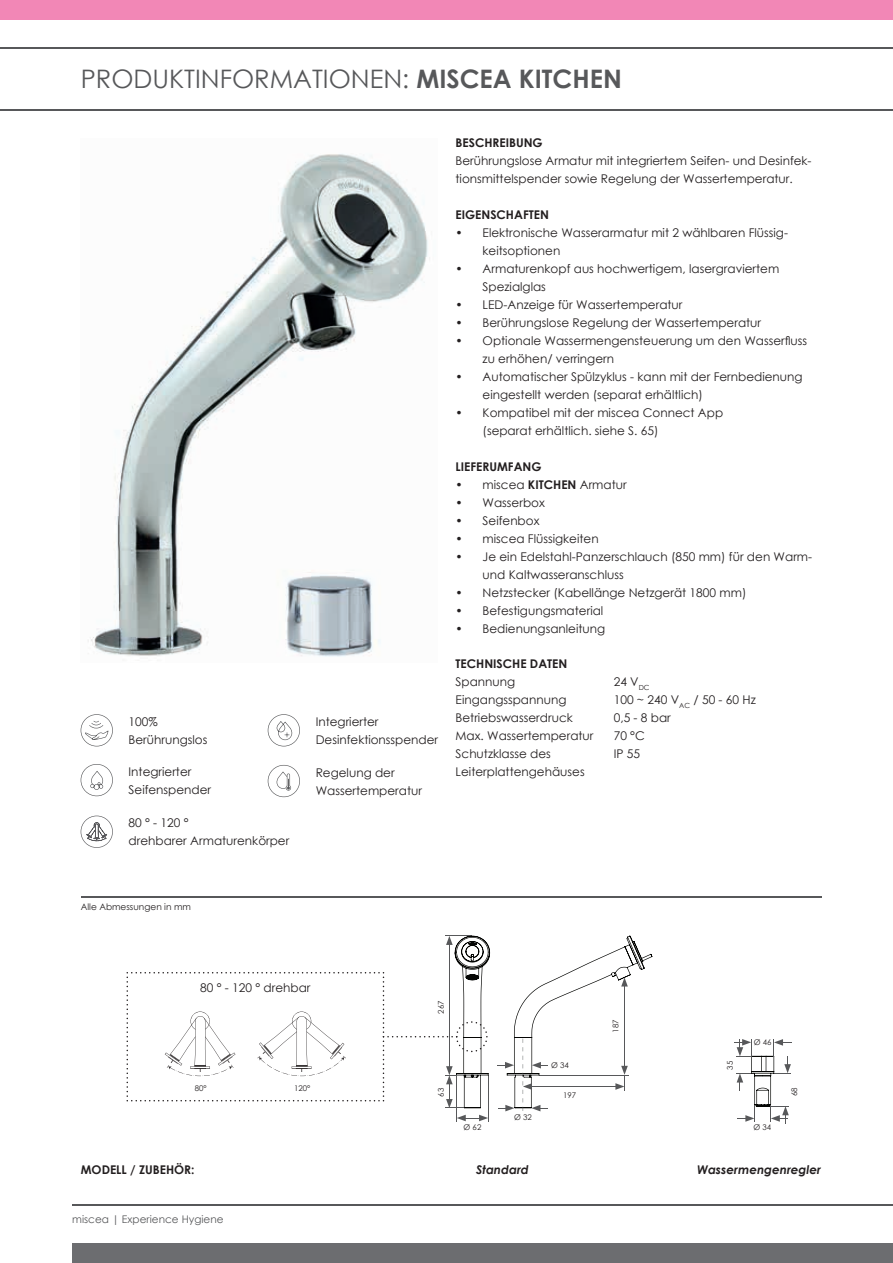
<style>
.page{position:relative;width:893px;height:1263px;background:#fff}
.page>*{position:absolute;margin:0;border:0;box-sizing:border-box;transform-origin:0 0}
.t1{font:25.5px "Century Gothic";color:#57585a}
.t2{font:12px/18px "Century Gothic";color:#231f20}
.t3{font:700 12px "Century Gothic";color:#231f20}
.t4{font:italic 700 12px "Century Gothic";color:#231f20}
.t5{font:10.5px "Century Gothic";color:#57585a}
.t6{font:9px "Century Gothic";color:#231f20}
.t7{font:7.8px "Century Gothic";color:#231f20}
.s1{font-weight:700}
</style>
<div class="page">
<div style="left:72px;top:1244px;width:821px;height:19px;background:#6c6d70"></div>
<hr style="left:72px;top:1205px;width:821px;height:1px;background:#57585a">
<hr style="left:0;top:48px;width:893px;height:1px;background:#57585a">
<hr style="left:0;top:109px;width:893px;height:1px;background:#57585a">
<img style="left:88px;top:154px;width:342px;height:502px">
<div style="left:0;top:0;width:893px;height:20px;background:#f287b6"></div>
<hr style="left:81px;top:897px;width:740px;height:1px;background:#57585a">
<hr style="left:456px;top:1075px;width:1px;height:46px;background:#57585a">
<hr style="left:488px;top:1075px;width:1px;height:46px;background:#57585a">
<svg style="left:457px;top:1115px;width:31px;height:6px"></svg>
<svg style="left:498px;top:936px;width:154px;height:175px"></svg>
<svg style="left:734px;top:1039px;width:57px;height:84px"></svg>
<img style="left:259px;top:536px;width:139px;height:121px">
<svg style="left:127px;top:935px;width:363px;height:174px"></svg>
<svg style="left:81px;top:816px;width:32px;height:32px"></svg>
<svg style="left:81px;top:714px;width:32px;height:32px"></svg>
<svg style="left:81px;top:764px;width:32px;height:32px"></svg>
<svg style="left:268px;top:714px;width:32px;height:32px"></svg>
<svg style="left:268px;top:765px;width:32px;height:32px"></svg>
<h1 class="t1" style="left:81px;top:61px;width:543px">PRODUKTINFORMATIONEN: <span class="s1">MISCEA KITCHEN</span></h1>
<p class="t2" style="left:129px;top:712px;width:80px">100%<br>Berührungslos</p>
<p class="t2" style="left:129px;top:762px;width:84px">Integrierter<br>Seifenspender</p>
<p class="t2" style="left:129px;top:814px;width:162px">80 ° - 120 °<br>drehbarer Armaturenkörper</p>
<p class="t6" style="left:81px;top:901px;width:112px">Alle Abmessungen in mm</p>
<p class="t2" style="left:316px;top:712px;width:124px">Integrierter<br>Desinfektionsspender</p>
<p class="t2" style="left:316px;top:763px;width:108px">Regelung der<br>Wassertemperatur</p>
<p class="t3" style="left:456px;top:134px;width:89px">BESCHREIBUNG</p>
<p class="t2" style="left:456px;top:152px;width:357px">Berührungslose Armatur mit integriertem Seifen- und Desinfek&shy;tionsmittelspender sowie Regelung der Wassertemperatur.</p>
<p class="t3" style="left:456px;top:206px;width:95px">EIGENSCHAFTEN</p>
<p class="t2" style="left:483px;top:224px;width:307px;text-indent:-27px">• Elektronische Wasserarmatur mit 2 wählbaren Flüssig&shy;keitsoptionen</p>
<p class="t2" style="left:483px;top:260px;width:298px;text-indent:-27px">• Armaturenkopf aus hochwertigem, lasergraviertem<br>Spezialglas</p>
<p class="t2" style="left:456px;top:296px;width:228px">• LED-Anzeige für Wassertemperatur</p>
<p class="t2" style="left:456px;top:314px;width:307px">• Berührungslose Regelung der Wassertemperatur</p>
<p class="t2" style="left:483px;top:332px;width:326px;text-indent:-27px">• Optionale Wassermengensteuerung um den Wasserfluss zu erhöhen/ verringern</p>
<p class="t2" style="left:483px;top:368px;width:322px;text-indent:-27px">• Automatischer Spülzyklus - kann mit der Fernbedienung eingestellt werden (separat erhältlich)</p>
<p class="t2" style="left:483px;top:404px;width:242px;text-indent:-27px">• Kompatibel mit der miscea Connect App (separat erhältlich. siehe S. 65)</p>
<p class="t3" style="left:456px;top:458px;width:87px">LIEFERUMFANG</p>
<p class="t2" style="left:456px;top:476px;width:173px">• miscea <span class="s1">KITCHEN</span> Armatur</p>
<p class="t2" style="left:456px;top:494px;width:91px">• Wasserbox</p>
<p class="t2" style="left:456px;top:512px;width:85px">• Seifenbox</p>
<p class="t2" style="left:456px;top:530px;width:145px">• miscea Flüssigkeiten</p>
<p class="t2" style="left:483px;top:548px;width:331px;text-indent:-27px">• Je ein Edelstahl-Panzerschlauch (850 mm) für den Warm&shy;und Kaltwasseranschluss</p>
<p class="t2" style="left:456px;top:584px;width:292px">• Netzstecker (Kabellänge Netzgerät 1800 mm)</p>
<p class="t2" style="left:456px;top:602px;width:149px">• Befestigungsmaterial</p>
<p class="t2" style="left:456px;top:620px;width:151px">• Bedienungsanleitung</p>
<p class="t3" style="left:456px;top:655px;width:113px">TECHNISCHE DATEN</p>
<p class="t2" style="left:456px;top:673px;width:139px">Spannung<br>Eingangsspannung<br>Betriebswasserdruck<br>Max. Wassertemperatur<br>Schutzklasse des<br>Leiterplattengehäuses</p>
<p class="t2" style="left:614px;top:673px;width:144px">24 V<sub>DC<br></sub>100 ~ 240 V<sub>AC</sub> / 50 - 60 Hz<br>0,5 - 8 bar<br>70 °C<br>IP 55</p>
<p class="t2" style="left:200px;top:979px;width:112px">80 ° - 120 ° drehbar</p>
<p class="t7" style="left:195px;top:1083px;width:13px">80°</p>
<p class="t7" style="left:294px;top:1083px;width:18px">120°</p>
<p class="t7" style="left:436px;top:1014px;width:15px;rotate:-90deg">267</p>
<p class="t7" style="left:436px;top:1097px;width:10px;rotate:-90deg">63</p>
<p class="t7" style="left:464px;top:1121px;width:19px">Ø 62</p>
<p class="t7" style="left:514px;top:1111px;width:19px">Ø 32</p>
<p class="t7" style="left:551px;top:1059px;width:19px">Ø 34</p>
<p class="t7" style="left:563px;top:1090px;width:15px">197</p>
<p class="t7" style="left:610px;top:1033px;width:15px;rotate:-90deg">187</p>
<p class="t7" style="left:724px;top:1070px;width:10px;rotate:-90deg">35</p>
<p class="t7" style="left:754px;top:1036px;width:19px">Ø 46</p>
<p class="t7" style="left:753px;top:1121px;width:19px">Ø 34</p>
<p class="t7" style="left:789px;top:1096px;width:10px;rotate:-90deg">68</p>
<p class="t3" style="left:81px;top:1160px;width:115px">MODELL / ZUBEHÖR:</p>
<p class="t4" style="left:476px;top:1160px;width:54px">Standard</p>
<p class="t4" style="left:697px;top:1160px;width:125px">Wassermengenregler</p>
<p class="t5" style="left:72px;top:1212px;width:153px">miscea | Experience Hygiene</p>
</div>
